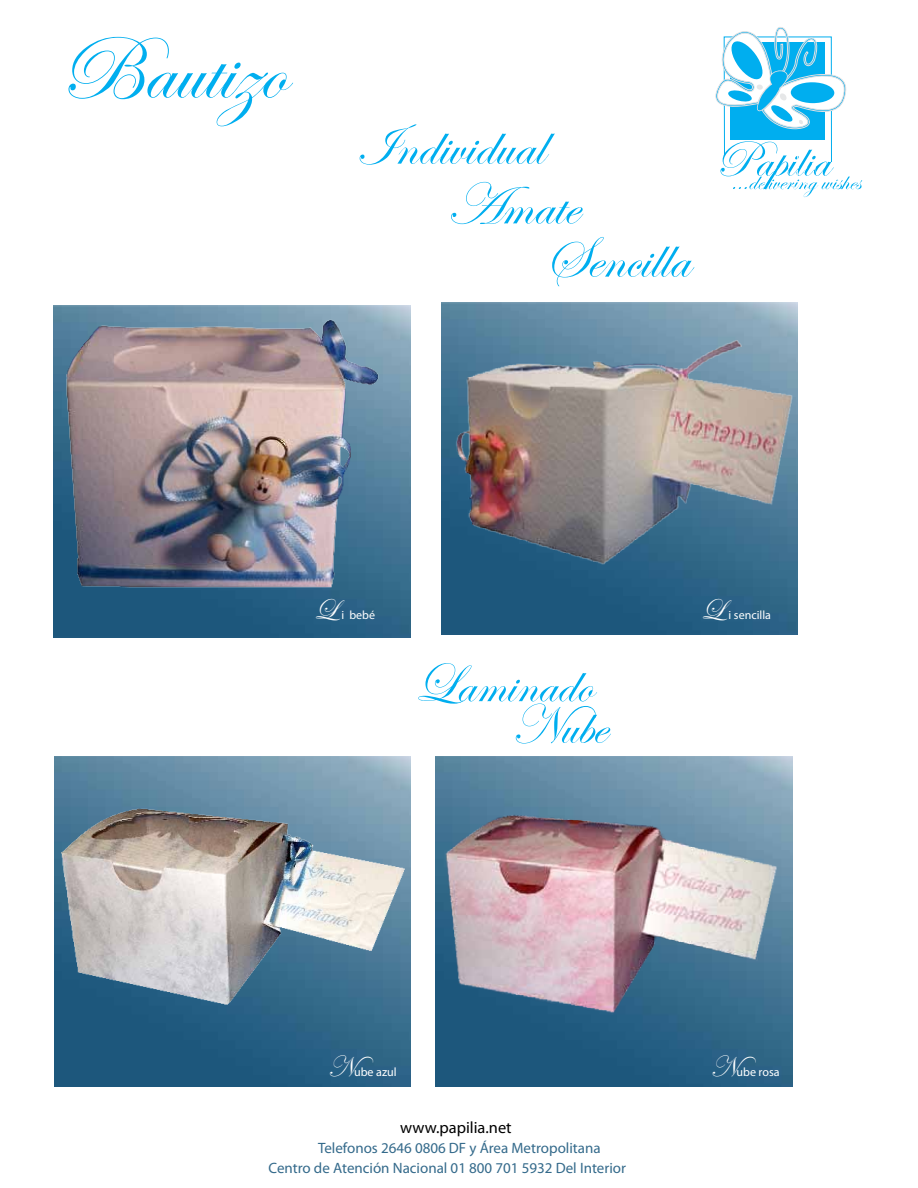
<style>
.page{position:relative;width:918px;height:1188px;background:#fff}
.page>*{position:absolute;margin:0;border:0;box-sizing:border-box;transform-origin:0 0}
.t1{font:91.2px "Edwardian Script ITC";color:#00aeef}
.t2{font:59.85px "Edwardian Script ITC";color:#00aeef}
.t3{font:56.1px/41.5px "Edwardian Script ITC";color:#00aeef;text-align:right}
.t4{font:30.3px "Edwardian Script ITC";color:#fff}
.t5{font:30.15px "Edwardian Script ITC";color:#fff}
.t6{font:30px "Edwardian Script ITC";color:#fff}
.t7{font:16.35px "Myriad Pro";color:#000}
.t8{font:15px/20.1px "Myriad Pro";color:#346a8b}
.t9{font:12.15px "Myriad Pro";color:#fff}
.t10{font:12px "Myriad Pro";color:#fff}
</style>
<div class="page">
<svg style="left:715px;top:27px;width:147px;height:170px"></svg>
<img style="left:54px;top:306px;width:356px;height:331px">
<img style="left:442px;top:303px;width:356px;height:331px">
<img style="left:54px;top:317px;width:328px;height:277px">
<img style="left:447px;top:324px;width:348px;height:243px">
<img style="left:54px;top:756px;width:356px;height:331px">
<img style="left:436px;top:756px;width:356px;height:331px">
<img style="left:56px;top:804px;width:350px;height:201px">
<img style="left:440px;top:794px;width:344px;height:227px">
<h1 class="t1" style="left:58px;top:19px;width:228px">Bautizo</h1>
<h2 class="t2" style="left:356px;top:112px;width:190px">Individual</h2>
<h2 class="t2" style="left:446px;top:172px;width:134px">Amate</h2>
<h2 class="t2" style="left:544px;top:225px;width:146px">Sencilla</h2>
<h3 class="t6" style="left:313px;top:594px;width:24px">L</h3>
<p class="t10" style="left:341px;top:608px;width:35px">i bebé</p>
<h3 class="t6" style="left:701px;top:594px;width:24px">L</h3>
<p class="t10" style="left:729px;top:608px;width:44px">i sencilla</p>
<h3 class="t3" style="left:413px;top:665px;width:194px">Laminado<br>Nube</h3>
<h3 class="t4" style="left:328px;top:1050px;width:47px">N</h3>
<p class="t9" style="left:354px;top:1064px;width:44px">ube azul</p>
<h3 class="t5" style="left:710px;top:1050px;width:47px">N</h3>
<p class="t9" style="left:736px;top:1064px;width:45px">ube rosa</p>
<p class="t7" style="left:400px;top:1117px;width:113px">www.papilia.net</p>
<p class="t8" style="left:268px;top:1137px;width:359px;text-indent:50px">Telefonos 2646 0806 DF y Área Metropolitana<br>Centro de Atención Nacional 01 800 701 5932 Del Interior</p>
</div>
